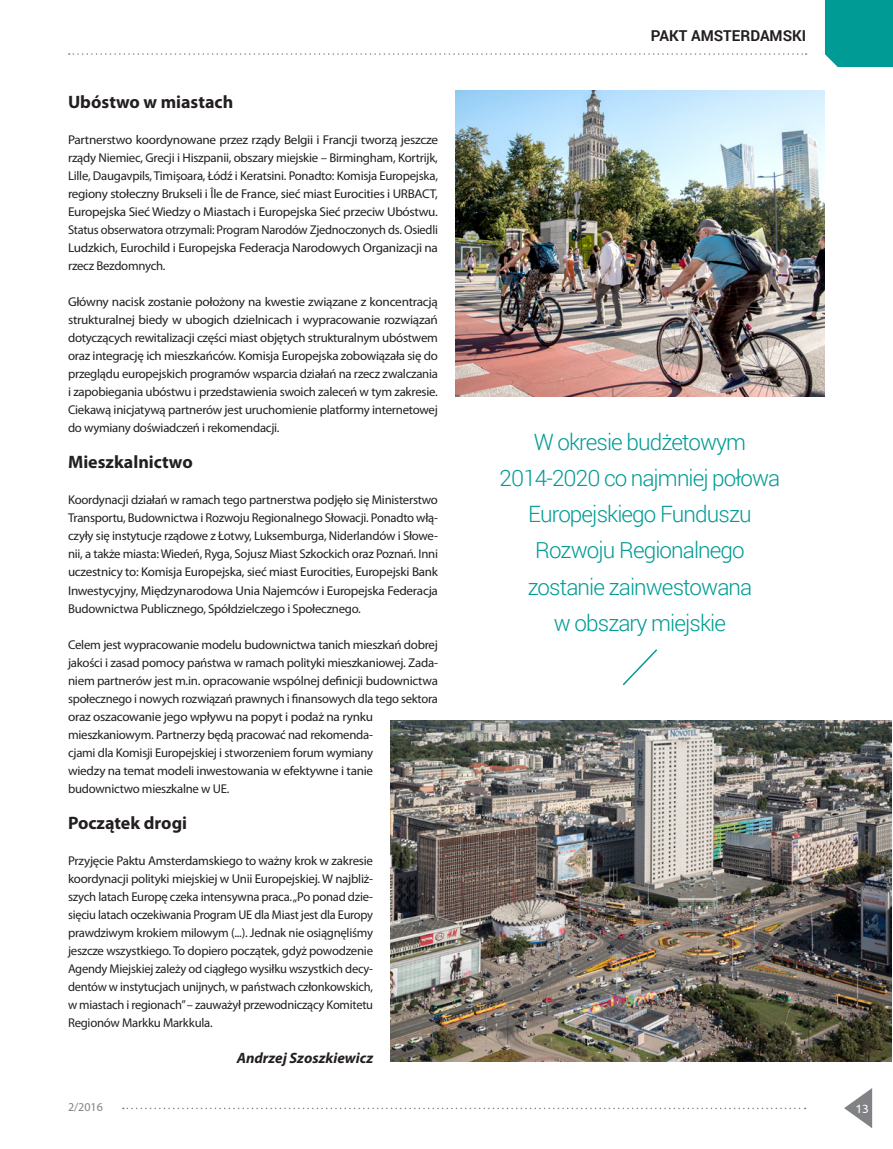
<style>
.page{position:relative;width:893px;height:1149px;background:#fff}
.page>*{position:absolute;margin:0;border:0;box-sizing:border-box;transform-origin:0 0}
.wybicie{font:300 22.5px/36px "Roboto";letter-spacing:-.04em;color:#009b94;text-align:center}
.srodtytul{font:700 18px "Myriad Pro";color:#231f20}
.autor{font:italic 700 15px "Myriad Pro";color:#231f20}
.sekcja{font:700 15px "Roboto";color:#231f20}
.podstawowy{font:12.75px/18px "Myriad Pro";letter-spacing:-.02em;color:#231f20;text-align:justify}
.podstawowy-2{font:12.75px/18px "Myriad Pro";letter-spacing:-.02em;color:#231f20;text-align:justify;scale:1.04 1}
.t1{font:12px "Myriad Pro";color:#808285}
.t2{font:12px "Ubuntu";color:#fff}
</style>
<div class="page">
<svg style="left:123px;top:1107px;width:683px;height:1px"></svg>
<svg style="left:844px;top:1088px;width:28px;height:39px"></svg>
<svg style="left:69px;top:53px;width:738px;height:2px"></svg>
<img style="left:455px;top:90px;width:370px;height:306px">
<img style="left:390px;top:720px;width:502px;height:340px">
<div style="left:825px;top:0;width:68px;height:67px;background:#009b94"></div>
<svg style="left:622px;top:649px;width:36px;height:37px"></svg>
<p class="srodtytul" style="left:68px;top:90px;width:167px">Ubóstwo w miastach</p>
<p class="podstawowy-2" style="left:68px;top:131px;width:357px">Partnerstwo koordynowane przez rządy Belgii i Francji tworzą jeszcze rządy Niemiec, Grecji i Hiszpanii, obszary miejskie – Birmingham, Kortrijk, Lille, Daugavpils, Timişoara, Łódź i Keratsini. Ponadto: Komisja Europejska, regiony stołeczny Brukseli i Île de France, sieć miast Eurocities i URBACT, Europejska Sieć Wiedzy o Miastach i Europejska Sieć przeciw Ubóstwu.<br>Status obserwatora otrzymali: Program Narodów Zjednoczonych ds. Osiedli Ludzkich, Eurochild i Europejska Federacja Narodowych Organizacji na rzecz Bezdomnych.</p>
<p class="podstawowy-2" style="left:68px;top:293px;width:357px">Główny nacisk zostanie położony na kwestie związane z koncentracją strukturalnej biedy w ubogich dzielnicach i wypracowanie rozwiązań dotyczących rewitalizacji części miast objętych strukturalnym ubóstwem oraz integrację ich mieszkańców. Komisja Europejska zobowiązała się do przeglądu europejskich programów wsparcia działań na rzecz zwalczania i zapobiegania ubóstwu i przedstawienia swoich zaleceń w tym zakresie.<br>Ciekawą inicjatywą partnerów jest uruchomienie platformy internetowej do wymiany doświadczeń i rekomendacji.</p>
<p class="srodtytul" style="left:68px;top:450px;width:126px">Mieszkalnictwo</p>
<p class="podstawowy" style="left:68px;top:491px;width:371px">Koordynacji działań w ramach tego partnerstwa podjęło się Ministerstwo Transportu, Budownictwa i Rozwoju Regionalnego Słowacji. Ponadto włą&shy;czyły się instytucje rządowe z Łotwy, Luksemburga, Niderlandów i Słowe&shy;nii, a także miasta: Wiedeń, Ryga, Sojusz Miast Szkockich oraz Poznań. Inni uczestnicy to: Komisja Europejska, sieć miast Eurocities, Europejski Bank Inwestycyjny, Międzynarodowa Unia Najemców i Europejska Federacja Budownictwa Publicznego, Spółdzielczego i Społecznego.</p>
<p class="podstawowy" style="left:68px;top:635px;width:371px;text-align:left">Celem jest wypracowanie modelu budownictwa tanich mieszkań dobrej jakości i zasad pomocy państwa w ramach polityki mieszkaniowej. Zada&shy;niem partnerów jest m.in. opracowanie wspólnej definicji budownictwa społecznego i nowych rozwiązań prawnych i finansowych dla tego sektora oraz oszacowanie jego wpływu na popyt i podaż na rynku mieszkaniowym. Partnerzy będą pracować nad rekomenda-<br>cjami dla Komisji Europejskiej i stworzeniem forum wymiany<br>wiedzy na temat modeli inwestowania w efektywne i tanie budownictwo mieszkalne w UE.</p>
<p class="srodtytul" style="left:68px;top:810px;width:121px">Początek drogi</p>
<p class="podstawowy" style="left:68px;top:851px;width:307px">Przyjęcie Paktu Amsterdamskiego to ważny krok w zakresie koordynacji polityki miejskiej w Unii Europejskiej. W najbliż&shy;szych latach Europę czeka intensywna praca. „Po ponad dzie&shy;sięciu latach oczekiwania Program UE dla Miast jest dla Europy prawdziwym krokiem milowym (...). Jednak nie osiągnęliśmy jeszcze wszystkiego. To dopiero początek, gdyż powodzenie Agendy Miejskiej zależy od ciągłego wysiłku wszystkich decy&shy;dentów w instytucjach unijnych, w państwach członkowskich, w miastach i regionach” – zauważył przewodniczący Komitetu Regionów Markku Markkula.</p>
<p class="autor" style="left:237px;top:1047px;width:138px">Andrzej Szoszkiewicz</p>
<p class="sekcja" style="left:651px;top:26px;width:157px">PAKT AMSTERDAMSKI</p>
<p class="wybicie" style="left:500px;top:423px;width:282px">W okresie budżetowym<br>2014-2020 co najmniej połowa<br>Europejskiego Funduszu<br>Rozwoju Regionalnego zostanie zainwestowana<br>w obszary miejskie</p>
<p class="t1" style="left:68px;top:1099px;width:36px">2/2016</p>
<p class="t2" style="left:855px;top:1100px;width:15px">13</p>
</div>
